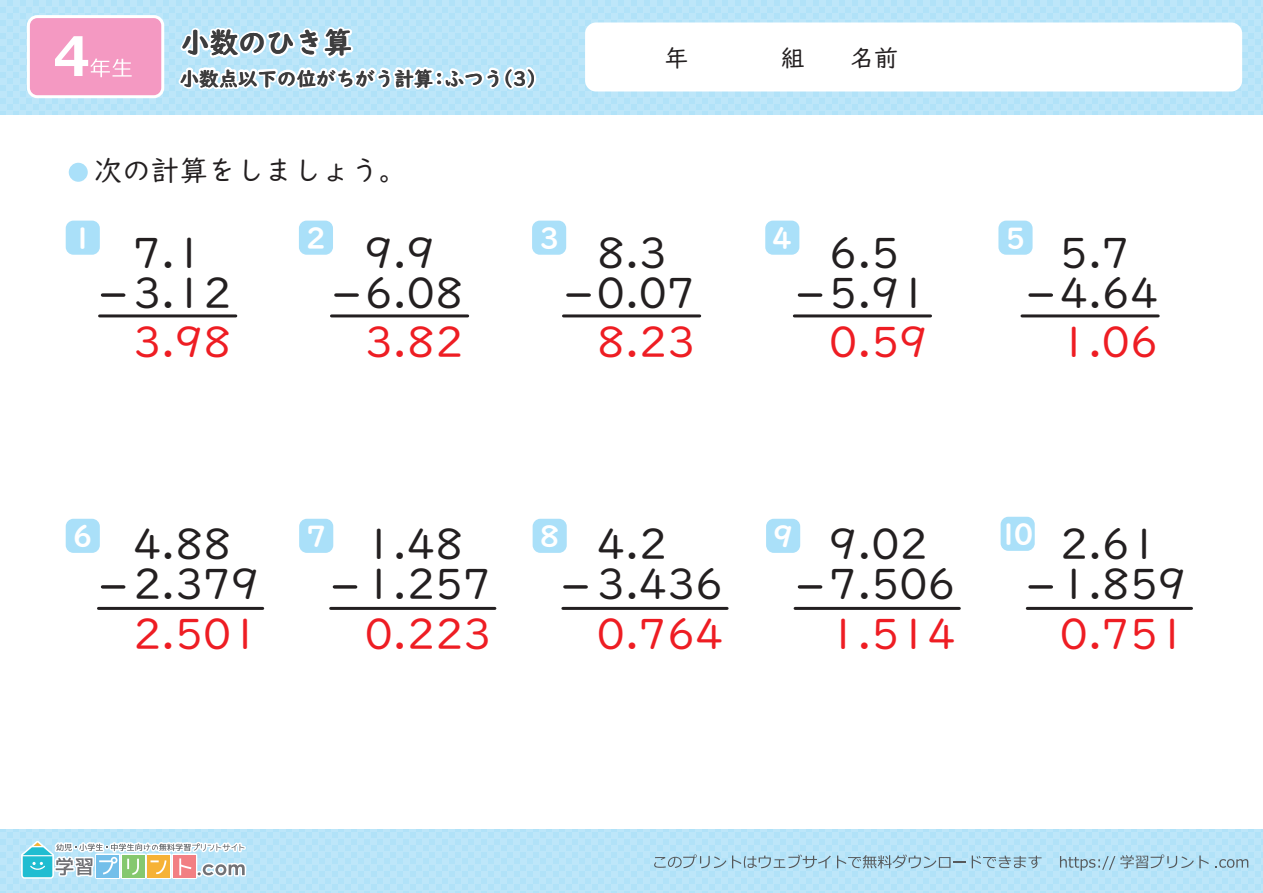
<style>
.page{position:relative;width:1263px;height:893px;background:#fff}
.page>*{position:absolute;margin:0;border:0;box-sizing:border-box;transform-origin:0 0}
.t1{font:42.6px/40px "UD Digi Kyokasho NP R";color:#231f20}
.t2{font:42.6px "UD Digi Kyokasho NP R";color:#ee1d23}
.t3{font:28.65px "UD Digi Kyokasho NP B";color:#fff}
.t4{font:28.5px "UD Digi Kyokasho NP R";color:#231f20}
.t5{font:28.5px "UD Digi Kyokasho NP B";color:#231f20}
.t6{font:24px "UD Digi Kyokasho NP R";color:#231f20}
.t7{font:19.5px "UD Digi Kyokasho NP B";color:#231f20}
</style>
<div class="page">
<div style="left:0;top:0;width:1263px;height:114px;background:#bde6f9"></div>
<div style="left:585px;top:23px;width:657px;height:69px;background:#fff;border-radius:11px"></div>
<div style="left:27px;top:15px;width:137px;height:83px;border:6px solid #fff;border-radius:8px"></div>
<div style="left:30px;top:18px;width:131px;height:77px;background:#f499c2;border-radius:8px"></div>
<svg style="left:55px;top:36px;width:77px;height:41px"></svg>
<div style="left:0;top:830px;width:1263px;height:63px;background:#bde6f9"></div>
<svg style="left:1060px;top:854px;width:149px;height:17px"></svg>
<svg style="left:1215px;top:859px;width:33px;height:9px"></svg>
<svg style="left:654px;top:854px;width:72px;height:14px"></svg>
<svg style="left:732px;top:854px;width:99px;height:14px"></svg>
<svg style="left:837px;top:854px;width:129px;height:14px"></svg>
<svg style="left:972px;top:855px;width:69px;height:13px"></svg>
<svg style="left:15px;top:829px;width:233px;height:51px"></svg>
<div style="left:69px;top:163px;width:19px;height:19px;background:#aae0f9;border-radius:50%"></div>
<svg style="left:336px;top:293px;width:21px;height:4px"></svg>
<svg style="left:103px;top:293px;width:21px;height:4px"></svg>
<svg style="left:568px;top:293px;width:21px;height:4px"></svg>
<svg style="left:799px;top:293px;width:22px;height:4px"></svg>
<hr style="left:794px;top:314px;width:136px;height:3px;background:#231f20">
<hr style="left:563px;top:314px;width:137px;height:3px;background:#231f20">
<hr style="left:331px;top:314px;width:137px;height:3px;background:#231f20">
<hr style="left:1022px;top:314px;width:136px;height:3px;background:#231f20">
<hr style="left:100px;top:314px;width:136px;height:3px;background:#231f20">
<hr style="left:98px;top:607px;width:165px;height:3px;background:#231f20">
<hr style="left:795px;top:607px;width:164px;height:3px;background:#231f20">
<hr style="left:563px;top:607px;width:164px;height:3px;background:#231f20">
<hr style="left:331px;top:607px;width:164px;height:3px;background:#231f20">
<hr style="left:1027px;top:607px;width:164px;height:3px;background:#231f20">
<svg style="left:1030px;top:293px;width:21px;height:4px"></svg>
<svg style="left:334px;top:585px;width:22px;height:4px"></svg>
<svg style="left:103px;top:585px;width:21px;height:4px"></svg>
<svg style="left:565px;top:585px;width:21px;height:4px"></svg>
<svg style="left:799px;top:585px;width:22px;height:4px"></svg>
<svg style="left:1030px;top:585px;width:21px;height:4px"></svg>
<div style="left:765px;top:221px;width:34px;height:34px;background:#aae0f9;border-radius:8px"></div>
<div style="left:299px;top:221px;width:34px;height:34px;background:#aae0f9;border-radius:8px"></div>
<div style="left:532px;top:221px;width:34px;height:34px;background:#aae0f9;border-radius:8px"></div>
<div style="left:1000px;top:517px;width:35px;height:34px;background:#aae0f9;border-radius:8px"></div>
<div style="left:66px;top:221px;width:34px;height:34px;background:#aae0f9;border-radius:8px"></div>
<div style="left:299px;top:519px;width:34px;height:34px;background:#aae0f9;border-radius:8px"></div>
<div style="left:66px;top:519px;width:34px;height:34px;background:#aae0f9;border-radius:8px"></div>
<div style="left:533px;top:519px;width:34px;height:34px;background:#aae0f9;border-radius:8px"></div>
<div style="left:998px;top:221px;width:34px;height:34px;background:#aae0f9;border-radius:8px"></div>
<div style="left:766px;top:519px;width:34px;height:34px;background:#aae0f9;border-radius:8px"></div>
<svg style="left:175px;top:0;width:365px;height:115px"></svg>
<p class="t5" style="left:181px;top:26px;width:173px">小数のひき算</p>
<p class="t7" style="left:180px;top:67px;width:271px">小数点以下の位がちがう計算：</p>
<p class="t7" style="left:493px;top:67px;width:54px">（3）</p>
<p class="t7" style="left:445px;top:67px;width:60px">ふつう</p>
<p class="t6" style="left:664px;top:44px;width:25px">年</p>
<p class="t6" style="left:781px;top:44px;width:25px">組</p>
<p class="t6" style="left:850px;top:44px;width:49px">名前</p>
<p class="t4" style="left:94px;top:154px;width:315px">次の計算をしましょう。</p>
<p class="t3" style="left:73px;top:221px;width:22px">1</p>
<p class="t1" style="left:133px;top:233px;width:100px">7.1<br>3.12</p>
<p class="t3" style="left:306px;top:221px;width:22px">2</p>
<p class="t3" style="left:539px;top:221px;width:22px">3</p>
<p class="t3" style="left:772px;top:221px;width:22px">4</p>
<p class="t3" style="left:1005px;top:221px;width:22px">5</p>
<p class="t1" style="left:365px;top:233px;width:100px">9.9<br>6.08</p>
<p class="t1" style="left:597px;top:233px;width:100px">8.3<br>0.07</p>
<p class="t1" style="left:829px;top:233px;width:100px">6.5<br>5.91</p>
<p class="t1" style="left:1060px;top:233px;width:100px">5.7<br>4.64</p>
<p class="t2" style="left:133px;top:318px;width:100px">3.98</p>
<p class="t2" style="left:365px;top:318px;width:100px">3.82</p>
<p class="t2" style="left:597px;top:318px;width:100px">8.23</p>
<p class="t2" style="left:829px;top:318px;width:100px">0.59</p>
<p class="t2" style="left:1060px;top:318px;width:100px">1.06</p>
<p class="t3" style="left:998px;top:517px;width:37px">10</p>
<p class="t3" style="left:73px;top:519px;width:22px">6</p>
<p class="t3" style="left:306px;top:519px;width:22px">7</p>
<p class="t3" style="left:539px;top:519px;width:22px">8</p>
<p class="t3" style="left:773px;top:519px;width:22px">9</p>
<p class="t1" style="left:133px;top:524px;width:128px">4.88<br>2.379</p>
<p class="t1" style="left:365px;top:524px;width:128px">1.48<br>1.257</p>
<p class="t1" style="left:597px;top:524px;width:128px">4.2<br>3.436</p>
<p class="t1" style="left:829px;top:524px;width:128px">9.02<br>7.506</p>
<p class="t1" style="left:1060px;top:524px;width:128px">2.61<br>1.859</p>
<p class="t2" style="left:133px;top:610px;width:128px">2.501</p>
<p class="t2" style="left:365px;top:610px;width:128px">0.223</p>
<p class="t2" style="left:597px;top:610px;width:128px">0.764</p>
<p class="t2" style="left:829px;top:610px;width:128px">1.514</p>
<p class="t2" style="left:1060px;top:610px;width:128px">0.751</p>
</div>
